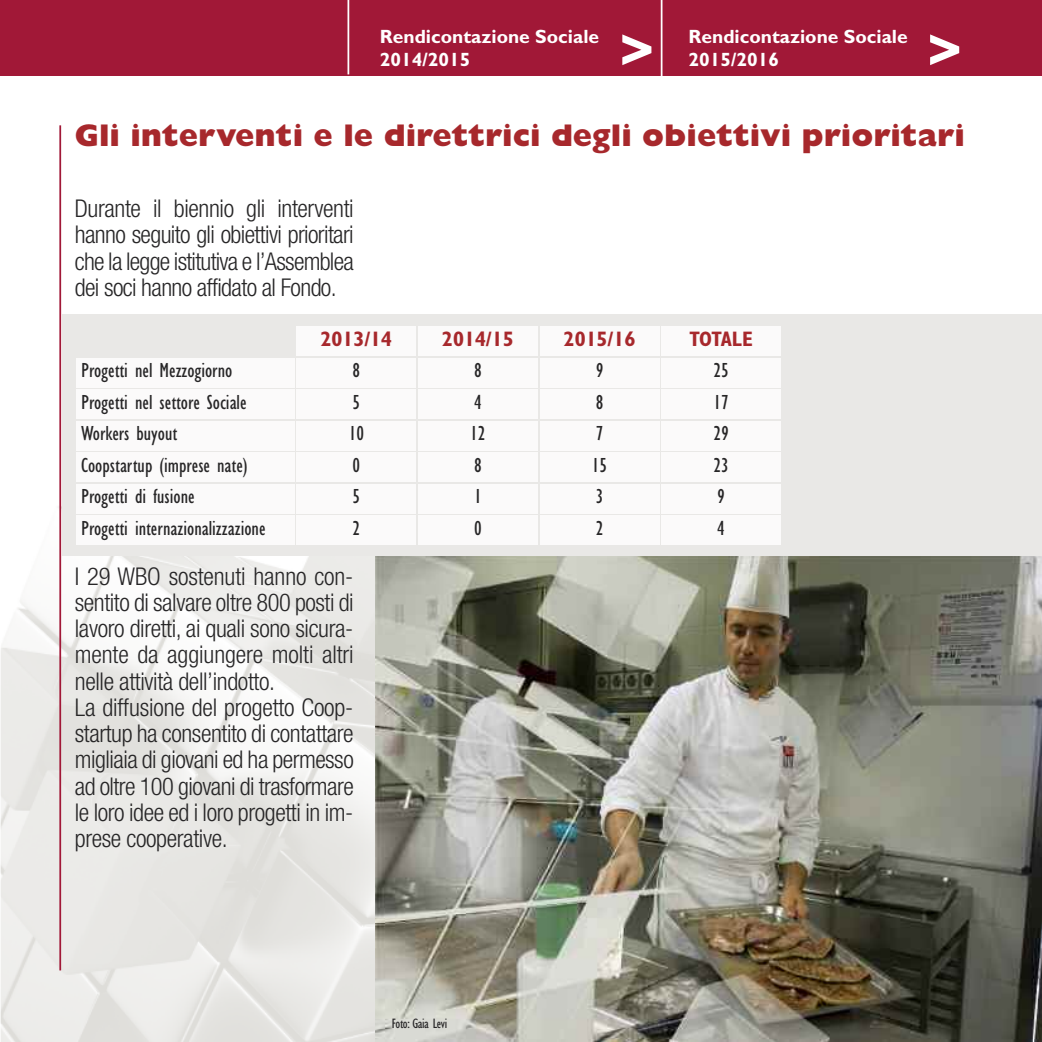
<style>
.page{position:relative;width:1042px;height:1042px;background:#fff}
.page>*{position:absolute;margin:0;border:0;box-sizing:border-box;transform-origin:0 0}
.t1{font:800 52.5px "Gill Sans";color:#fff}
.t2{font:800 31.5px "Gill Sans";color:#a7282c}
.t3{font:300 condensed 24.5px/26.2px "Helvetica Neue";letter-spacing:-.015em;color:#272627;text-align:justify}
.t4{font:condensed 21px "Gill Sans";color:#272627}
.t5{font:700 condensed 21px "Gill Sans";color:#a7282c}
.t6{font:700 19.25px/23.1px "Gill Sans";color:#fff}
.t7{font:condensed 14px "Gill Sans";letter-spacing:-.025em;color:#272627}
</style>
<div class="page">
<img style="left:1px;top:288px;width:1041px;height:754px">
<div style="left:62px;top:314px;width:980px;height:242px;background:#e9e8e6"></div>
<div style="left:296px;top:326px;width:120px;height:30px;background:#fbfafa"></div>
<div style="left:418px;top:326px;width:120px;height:30px;background:#fbfafa"></div>
<div style="left:540px;top:326px;width:119px;height:30px;background:#fbfafa"></div>
<div style="left:661px;top:326px;width:120px;height:30px;background:#fbfafa"></div>
<div style="left:76px;top:358px;width:219px;height:29px;background:#fbfafa"></div>
<div style="left:296px;top:358px;width:120px;height:29px;background:#fbfafa"></div>
<div style="left:418px;top:358px;width:120px;height:29px;background:#fbfafa"></div>
<div style="left:540px;top:358px;width:119px;height:29px;background:#fbfafa"></div>
<div style="left:661px;top:358px;width:120px;height:29px;background:#fbfafa"></div>
<div style="left:76px;top:389px;width:219px;height:30px;background:#fbfafa"></div>
<div style="left:296px;top:389px;width:120px;height:30px;background:#fbfafa"></div>
<div style="left:418px;top:389px;width:120px;height:30px;background:#fbfafa"></div>
<div style="left:540px;top:389px;width:119px;height:30px;background:#fbfafa"></div>
<div style="left:661px;top:389px;width:120px;height:30px;background:#fbfafa"></div>
<div style="left:76px;top:421px;width:219px;height:29px;background:#fbfafa"></div>
<div style="left:296px;top:421px;width:120px;height:29px;background:#fbfafa"></div>
<div style="left:418px;top:421px;width:120px;height:29px;background:#fbfafa"></div>
<div style="left:540px;top:421px;width:119px;height:29px;background:#fbfafa"></div>
<div style="left:661px;top:421px;width:120px;height:29px;background:#fbfafa"></div>
<div style="left:76px;top:452px;width:219px;height:30px;background:#fbfafa"></div>
<div style="left:296px;top:452px;width:120px;height:30px;background:#fbfafa"></div>
<div style="left:418px;top:452px;width:120px;height:30px;background:#fbfafa"></div>
<div style="left:540px;top:452px;width:119px;height:30px;background:#fbfafa"></div>
<div style="left:661px;top:452px;width:120px;height:30px;background:#fbfafa"></div>
<div style="left:76px;top:484px;width:219px;height:29px;background:#fbfafa"></div>
<div style="left:296px;top:484px;width:120px;height:29px;background:#fbfafa"></div>
<div style="left:418px;top:484px;width:120px;height:29px;background:#fbfafa"></div>
<div style="left:540px;top:484px;width:119px;height:29px;background:#fbfafa"></div>
<div style="left:661px;top:484px;width:120px;height:29px;background:#fbfafa"></div>
<div style="left:76px;top:515px;width:219px;height:30px;background:#fbfafa"></div>
<div style="left:296px;top:515px;width:120px;height:30px;background:#fbfafa"></div>
<div style="left:418px;top:515px;width:120px;height:30px;background:#fbfafa"></div>
<div style="left:540px;top:515px;width:119px;height:30px;background:#fbfafa"></div>
<div style="left:661px;top:515px;width:120px;height:30px;background:#fbfafa"></div>
<div style="left:0;top:0;width:1042px;height:76px;background:#a11837"></div>
<hr style="left:347px;top:0;width:2px;height:74px;background:#fff">
<hr style="left:661px;top:0;width:1px;height:80px;background:#fff">
<hr style="left:59px;top:125px;width:2px;height:845px;background:#a11837">
<p class="t6" style="left:380px;top:27px;width:221px">Rendicontazione Sociale<br>2014/2015</p>
<h1 class="t1" style="left:619px;top:30px;width:37px">&gt;</h1>
<h1 class="t1" style="left:927px;top:30px;width:37px">&gt;</h1>
<p class="t6" style="left:688px;top:27px;width:221px">Rendicontazione Sociale<br>2015/2016</p>
<p class="t2" style="left:74px;top:123px;width:892px">Gli interventi e le direttrici degli obiettivi prioritari</p>
<p class="t3" style="left:75px;top:197px;width:280px">Durante il biennio gli interventi hanno seguito gli obiettivi prioritari che la legge istitutiva e l’Assemblea dei soci hanno affidato al Fondo.</p>
<p class="t5" style="left:321px;top:331px;width:73px">2013/14</p>
<p class="t5" style="left:442px;top:331px;width:73px">2014/15</p>
<p class="t5" style="left:564px;top:331px;width:73px">2015/16</p>
<p class="t5" style="left:689px;top:331px;width:65px">TOTALE</p>
<p class="t4" style="left:81px;top:362px;width:153px">Progetti nel Mezzogiorno</p>
<p class="t4" style="left:353px;top:362px;width:9px">8</p>
<p class="t4" style="left:474px;top:362px;width:9px">8</p>
<p class="t4" style="left:596px;top:362px;width:9px">9</p>
<p class="t4" style="left:713px;top:362px;width:17px">25</p>
<p class="t4" style="left:81px;top:394px;width:167px">Progetti nel settore Sociale</p>
<p class="t4" style="left:353px;top:394px;width:9px">5</p>
<p class="t4" style="left:474px;top:394px;width:9px">4</p>
<p class="t4" style="left:596px;top:394px;width:9px">8</p>
<p class="t4" style="left:713px;top:394px;width:17px">17</p>
<p class="t4" style="left:81px;top:425px;width:98px">Workers buyout</p>
<p class="t4" style="left:349px;top:425px;width:17px">10</p>
<p class="t4" style="left:470px;top:425px;width:17px">12</p>
<p class="t4" style="left:596px;top:425px;width:9px">7</p>
<p class="t4" style="left:713px;top:425px;width:17px">29</p>
<p class="t4" style="left:81px;top:457px;width:168px">Coopstartup (imprese nate)</p>
<p class="t4" style="left:353px;top:457px;width:9px">0</p>
<p class="t4" style="left:474px;top:457px;width:9px">8</p>
<p class="t4" style="left:592px;top:457px;width:17px">15</p>
<p class="t4" style="left:713px;top:457px;width:17px">23</p>
<p class="t4" style="left:81px;top:488px;width:115px">Progetti di fusione</p>
<p class="t4" style="left:353px;top:488px;width:9px">5</p>
<p class="t4" style="left:474px;top:488px;width:9px">1</p>
<p class="t4" style="left:596px;top:488px;width:9px">3</p>
<p class="t4" style="left:717px;top:488px;width:9px">9</p>
<p class="t4" style="left:81px;top:520px;width:186px">Progetti internazionalizzazione</p>
<p class="t4" style="left:353px;top:520px;width:9px">2</p>
<p class="t4" style="left:474px;top:520px;width:9px">0</p>
<p class="t4" style="left:596px;top:520px;width:9px">2</p>
<p class="t4" style="left:717px;top:520px;width:9px">4</p>
<p class="t3" style="left:75px;top:565px;width:280px;text-align:left">I 29 WBO sostenuti hanno con&shy;sentito di salvare oltre 800 posti di lavoro diretti, ai quali sono sicura&shy;mente da aggiungere molti altri nelle attività dell’indotto.<br>La diffusione del progetto Coop&shy;startup ha consentito di contattare migliaia di giovani ed ha permesso ad oltre 100 giovani di trasformare le loro idee ed i loro progetti in im&shy;prese cooperative.</p>
<p class="t7" style="left:392px;top:1018px;width:57px">Foto: Gaia Levi</p>
</div>
